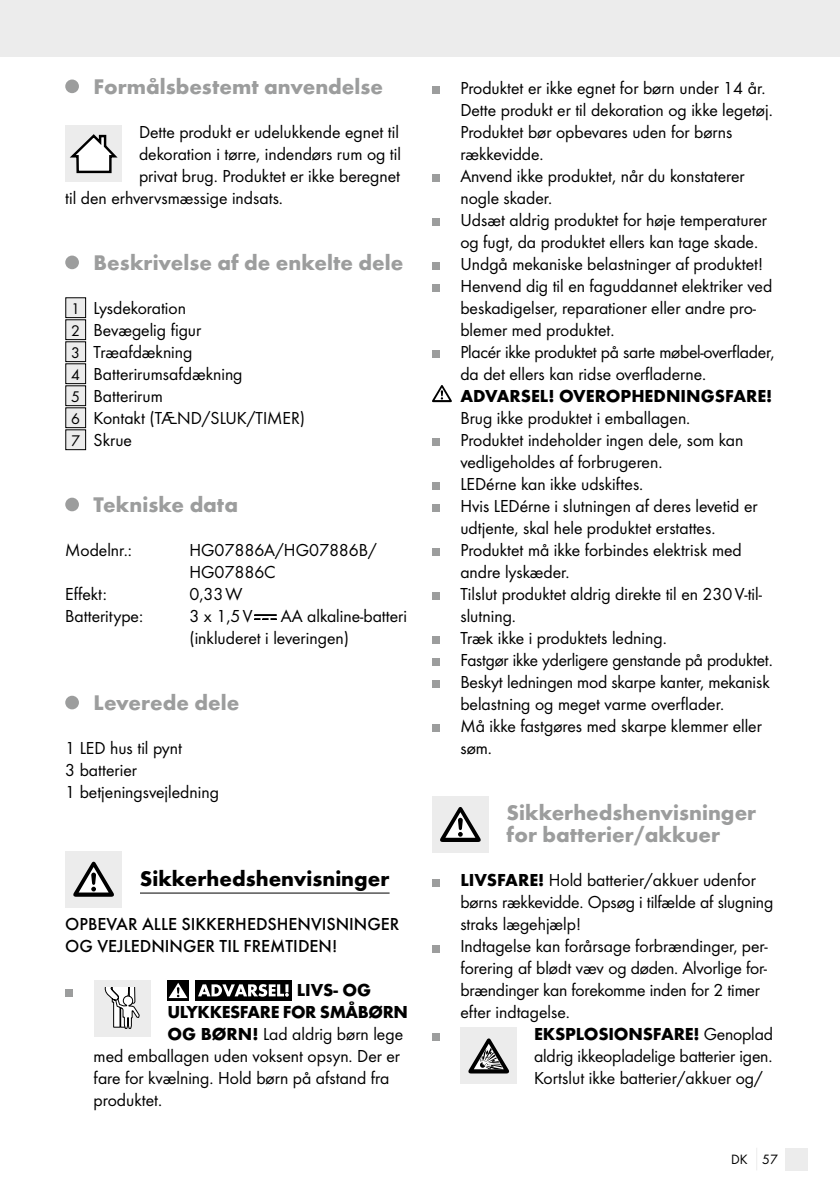
<style>
.page{position:relative;width:840px;height:1191px;background:#fff}
.page>*{position:absolute;margin:0;border:0;box-sizing:border-box;transform-origin:0 0}
.t1{font:700 22px/22px "Futura";color:#9c9d9d}
.t2{font:700 22px "Futura";color:#000}
.t3{font:18px/22px "Futura Boo";color:#000}
.t4{font:700 18px/22px "Futura";letter-spacing:-.01em;color:#000}
.t5{font:500 18px/22px "Futura";color:#000}
.t6{font:14px "Futura Boo";color:#000}
.s1{font-size:16px}
.s2{font-family:"Futura";font-weight:700}
.s3{font-family:"Futura Boo";font-weight:400}
</style>
<div class="page">
<div style="left:0;top:0;width:839px;height:57px;background:#ececec"></div>
<div style="left:785px;top:1147px;width:22px;height:23px;background:#ececec"></div>
<hr style="left:65px;top:892px;width:324px;height:1px;background:#000">
<div style="left:65px;top:79px;width:14px;height:14px;background:#9c9d9d;border-radius:50%"></div>
<div style="left:65px;top:125px;width:57px;height:57px;background:#ececec"></div>
<svg style="left:70px;top:134px;width:48px;height:40px"></svg>
<div style="left:65px;top:255px;width:14px;height:14px;background:#9c9d9d;border-radius:50%"></div>
<div style="left:66px;top:298px;width:20px;height:20px;background:#ececec"></div>
<div style="left:65px;top:297px;width:21px;height:21px;border:1px solid #000"></div>
<div style="left:66px;top:320px;width:20px;height:20px;background:#ececec"></div>
<div style="left:65px;top:319px;width:21px;height:21px;border:1px solid #000"></div>
<div style="left:66px;top:342px;width:20px;height:20px;background:#ececec"></div>
<div style="left:65px;top:341px;width:21px;height:21px;border:1px solid #000"></div>
<div style="left:66px;top:364px;width:20px;height:20px;background:#ececec"></div>
<div style="left:65px;top:363px;width:21px;height:21px;border:1px solid #000"></div>
<div style="left:66px;top:386px;width:20px;height:20px;background:#ececec"></div>
<div style="left:65px;top:385px;width:21px;height:21px;border:1px solid #000"></div>
<div style="left:66px;top:408px;width:20px;height:20px;background:#ececec"></div>
<div style="left:65px;top:407px;width:21px;height:21px;border:1px solid #000"></div>
<div style="left:66px;top:430px;width:20px;height:20px;background:#ececec"></div>
<div style="left:65px;top:429px;width:21px;height:21px;border:1px solid #000"></div>
<div style="left:65px;top:497px;width:14px;height:14px;background:#9c9d9d;border-radius:50%"></div>
<svg style="left:254px;top:615px;width:22px;height:5px"></svg>
<div style="left:65px;top:695px;width:14px;height:14px;background:#9c9d9d;border-radius:50%"></div>
<div style="left:122px;top:850px;width:18px;height:57px;background:#fff"></div>
<div style="left:65px;top:851px;width:57px;height:56px;background:#ececec"></div>
<svg style="left:73px;top:861px;width:41px;height:35px"></svg>
<div style="left:65px;top:988px;width:8px;height:8px;background:#9c9d9d"></div>
<div style="left:94px;top:980px;width:56px;height:56px;background:#ececec"></div>
<svg style="left:104px;top:987px;width:36px;height:42px"></svg>
<div style="left:195px;top:980px;width:97px;height:20px;background:#000"></div>
<div style="left:167px;top:980px;width:22px;height:20px;background:linear-gradient(to right,#141414,#0b0b0b)"></div>
<svg style="left:168px;top:982px;width:19px;height:16px"></svg>
<svg style="left:198px;top:984px;width:90px;height:12px"></svg>
<div style="left:432px;top:86px;width:7px;height:8px;background:#9c9d9d"></div>
<div style="left:432px;top:174px;width:7px;height:8px;background:#9c9d9d"></div>
<div style="left:432px;top:218px;width:7px;height:8px;background:#9c9d9d"></div>
<div style="left:432px;top:262px;width:7px;height:8px;background:#9c9d9d"></div>
<div style="left:432px;top:284px;width:7px;height:8px;background:#9c9d9d"></div>
<div style="left:432px;top:350px;width:7px;height:8px;background:#9c9d9d"></div>
<svg style="left:432px;top:385px;width:19px;height:17px"></svg>
<div style="left:432px;top:438px;width:7px;height:8px;background:#9c9d9d"></div>
<div style="left:432px;top:482px;width:7px;height:8px;background:#9c9d9d"></div>
<div style="left:432px;top:504px;width:7px;height:8px;background:#9c9d9d"></div>
<div style="left:432px;top:548px;width:7px;height:8px;background:#9c9d9d"></div>
<div style="left:432px;top:592px;width:7px;height:8px;background:#9c9d9d"></div>
<div style="left:432px;top:636px;width:7px;height:8px;background:#9c9d9d"></div>
<div style="left:432px;top:658px;width:7px;height:8px;background:#9c9d9d"></div>
<div style="left:432px;top:680px;width:7px;height:8px;background:#9c9d9d"></div>
<div style="left:432px;top:724px;width:7px;height:8px;background:#9c9d9d"></div>
<div style="left:432px;top:796px;width:56px;height:57px;background:#ececec"></div>
<svg style="left:440px;top:807px;width:40px;height:35px"></svg>
<div style="left:432px;top:878px;width:7px;height:8px;background:#9c9d9d"></div>
<div style="left:432px;top:944px;width:7px;height:8px;background:#9c9d9d"></div>
<div style="left:432px;top:1032px;width:7px;height:8px;background:#9c9d9d"></div>
<div style="left:460px;top:1027px;width:57px;height:57px;background:#ececec"></div>
<svg style="left:468px;top:1038px;width:40px;height:35px"></svg>
<p class="t1" style="left:94px;top:75px;width:290px">Formålsbestemt anvendelse</p>
<p class="t3" style="left:139px;top:121px;width:261px">Dette produkt er udelukkende egnet til</p>
<p class="t3" style="left:139px;top:143px;width:263px">dekoration i tørre, indendørs rum og til</p>
<p class="t3" style="left:139px;top:165px;width:262px">privat brug. Produktet er ikke beregnet</p>
<p class="t3" style="left:65px;top:187px;width:219px">til den erhvervsmæssige indsats.</p>
<p class="t1" style="left:94px;top:251px;width:311px">Beskrivelse af de enkelte dele</p>
<p class="t3" style="left:71px;top:297px;width:235px"><span class="s1">1</span> Lysdekoration<br><span class="s1">2</span> Bevægelig figur<br><span class="s1">3</span> Træafdækning<br><span class="s1">4</span> Batterirumsafdækning<br><span class="s1">5</span> Batterirum<br><span class="s1">6</span> Kontakt (TÆND/SLUK/TIMER)<br><span class="s1">7</span> Skrue</p>
<p class="t1" style="left:94px;top:493px;width:146px">Tekniske data</p>
<p class="t3" style="left:65px;top:539px;width:68px">Modelnr.:</p>
<p class="t3" style="left:189px;top:539px;width:189px">HG07886A/HG07886B/<br>HG07886C</p>
<p class="t3" style="left:65px;top:583px;width:43px">Effekt:</p>
<p class="t3" style="left:189px;top:583px;width:55px">0,33W</p>
<p class="t3" style="left:65px;top:605px;width:79px">Batteritype:</p>
<p class="t3" style="left:189px;top:605px;width:64px">3 x 1,5V</p>
<p class="t3" style="left:189px;top:605px;width:219px;text-indent:91px">AA alkaline-batteri (inkluderet i leveringen)</p>
<p class="t1" style="left:94px;top:691px;width:147px">Leverede dele</p>
<p class="t3" style="left:65px;top:737px;width:155px">1 LED hus til pynt<br>3 batterier<br>1 betjeningsvejledning</p>
<p class="t2" style="left:140px;top:865px;width:251px">Sikkerhedshenvisninger</p>
<p class="t5" style="left:65px;top:913px;width:335px">OPBEVAR ALLE SIKKERHEDSHENVISNINGER<br>OG VEJLEDNINGER TIL FREMTIDEN!</p>
<p class="t4" style="left:167px;top:979px;width:242px;text-indent:129px">LIVS- OG<br>ULYKKESFARE FOR SMÅBØRN</p>
<p class="t3" style="left:94px;top:1023px;width:311px;text-indent:74px"><span class="s2">OG BØRN!</span> Lad aldrig børn lege med emballagen uden voksent opsyn. Der er fare for kvælning. Hold børn på afstand fra produktet.</p>
<p class="t3" style="left:460px;top:77px;width:315px">Produktet er ikke egnet for børn under 14 år.<br>Dette produkt er til dekoration og ikke legetøj.<br>Produktet bør opbevares uden for børns rækkevidde.<br>Anvend ikke produktet, når du konstaterer nogle skader.<br>Udsæt aldrig produktet for høje temperaturer og fugt, da produktet ellers kan tage skade.<br>Undgå mekaniske belastninger af produktet!<br>Henvend dig til en faguddannet elektriker ved beskadigelser, reparationer eller andre pro&shy;blemer med produktet.<br>Placér ikke produktet på sarte møbel-overflader, da det ellers kan ridse overfladerne.</p>
<p class="t4" style="left:460px;top:385px;width:313px">ADVARSEL! OVEROPHEDNINGSFARE!</p>
<p class="t3" style="left:460px;top:407px;width:314px">Brug ikke produktet i emballagen.<br>Produktet indeholder ingen dele, som kan vedligeholdes af forbrugeren.<br>LEDérne kan ikke udskiftes.<br>Hvis LEDérne i slutningen af deres levetid er udtjente, skal hele produktet erstattes.<br>Produktet må ikke forbindes elektrisk med andre lyskæder.<br>Tilslut produktet aldrig direkte til en 230V-til&shy;slutning.<br>Træk ikke i produktets ledning.<br>Fastgør ikke yderligere genstande på produktet.<br>Beskyt ledningen mod skarpe kanter, mekanisk belastning og meget varme overflader.<br>Må ikke fastgøres med skarpe klemmer eller søm.</p>
<p class="t1" style="left:506px;top:801px;width:251px">Sikkerhedshenvisninger for batterier/akkuer</p>
<p class="t3" style="left:460px;top:869px;width:314px"><span class="s2">LIVSFARE!</span> Hold batterier/akkuer udenfor børns rækkevidde. Opsøg i tilfælde af slugning straks lægehjælp!<br>Indtagelse kan forårsage forbrændinger, per&shy;forering af blødt væv og døden. Alvorlige for&shy;brændinger kan forekomme inden for 2 timer efter indtagelse.</p>
<p class="t4" style="left:534px;top:1023px;width:240px">EKSPLOSIONSFARE! <span class="s3">Genoplad</span></p>
<p class="t3" style="left:534px;top:1045px;width:240px">aldrig ikkeopladelige batterier igen.<br>Kortslut ikke batterier/akkuer og/</p>
<p class="t6" style="left:730px;top:1151px;width:48px">DK 57</p>
</div>
